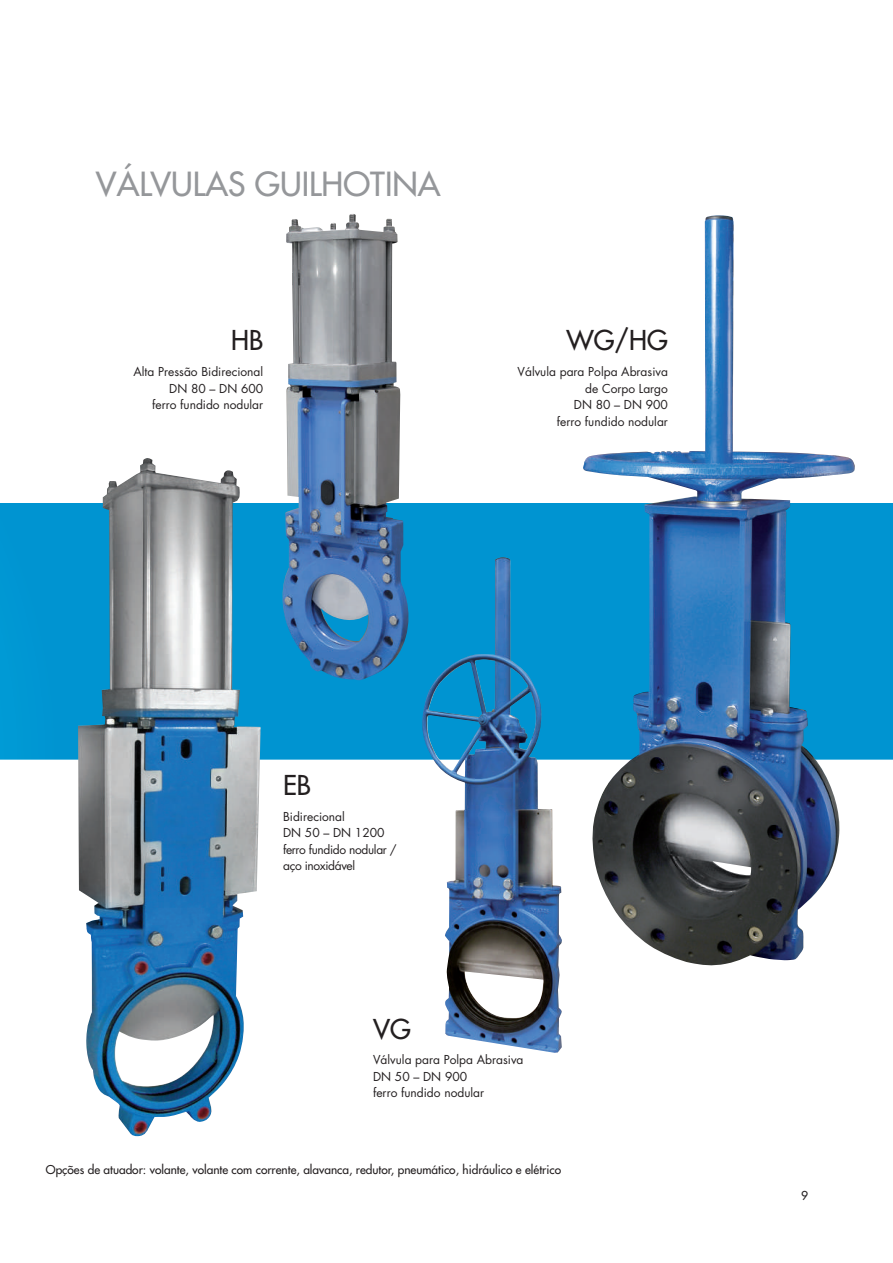
<style>
.page{position:relative;width:893px;height:1263px;background:#fff}
.page>*{position:absolute;margin:0;border:0;box-sizing:border-box;transform-origin:0 0}
.t1{font:32.4px "Futura";color:#95979a}
.t2{font:26.7px "Futura";color:#231f20}
.t3{font:12px/16.5px "Futura";color:#231f20;text-align:right}
.t4{font:12px/16.5px "Futura";letter-spacing:-.03em;color:#231f20}
.t5{font:12px "Futura";color:#231f20}
.t6{font:11.85px "Futura";color:#231f20}
</style>
<div class="page">
<div style="left:0;top:504px;width:893px;height:255px;background:#0094d1"></div>
<img style="left:78px;top:458px;width:183px;height:678px">
<img style="left:418px;top:557px;width:144px;height:496px">
<img style="left:282px;top:214px;width:132px;height:466px">
<img style="left:583px;top:215px;width:273px;height:751px">
<h1 class="t1" style="left:96px;top:163px;width:346px">VÁLVULAS GUILHOTINA</h1>
<h2 class="t2" style="left:231px;top:323px;width:34px">HB</h2>
<h2 class="t2" style="left:566px;top:323px;width:103px">WG/HG</h2>
<p class="t3" style="left:134px;top:363px;width:131px">Alta Pressão Bidirecional<br>DN 80 – DN 600<br>ferro fundido nodular</p>
<p class="t3" style="left:518px;top:363px;width:152px">Válvula para Polpa Abrasiva de Corpo Largo<br>DN 80 – DN 900<br>ferro fundido nodular</p>
<h2 class="t2" style="left:283px;top:768px;width:30px">EB</h2>
<p class="t4" style="left:283px;top:808px;width:115px">Bidirecional<br>DN 50 – DN 1200 ferro fundido nodular / aço inoxidável</p>
<h2 class="t2" style="left:373px;top:1011px;width:39px">VG</h2>
<p class="t3" style="left:373px;top:1051px;width:152px;text-align:left">Válvula para Polpa Abrasiva<br>DN 50 – DN 900<br>ferro fundido nodular</p>
<p class="t6" style="left:46px;top:1162px;width:517px">Opções de atuador: volante, volante com corrente, alavanca, redutor, pneumático, hidráulico e elétrico</p>
<p class="t5" style="left:801px;top:1188px;width:8px">9</p>
</div>
